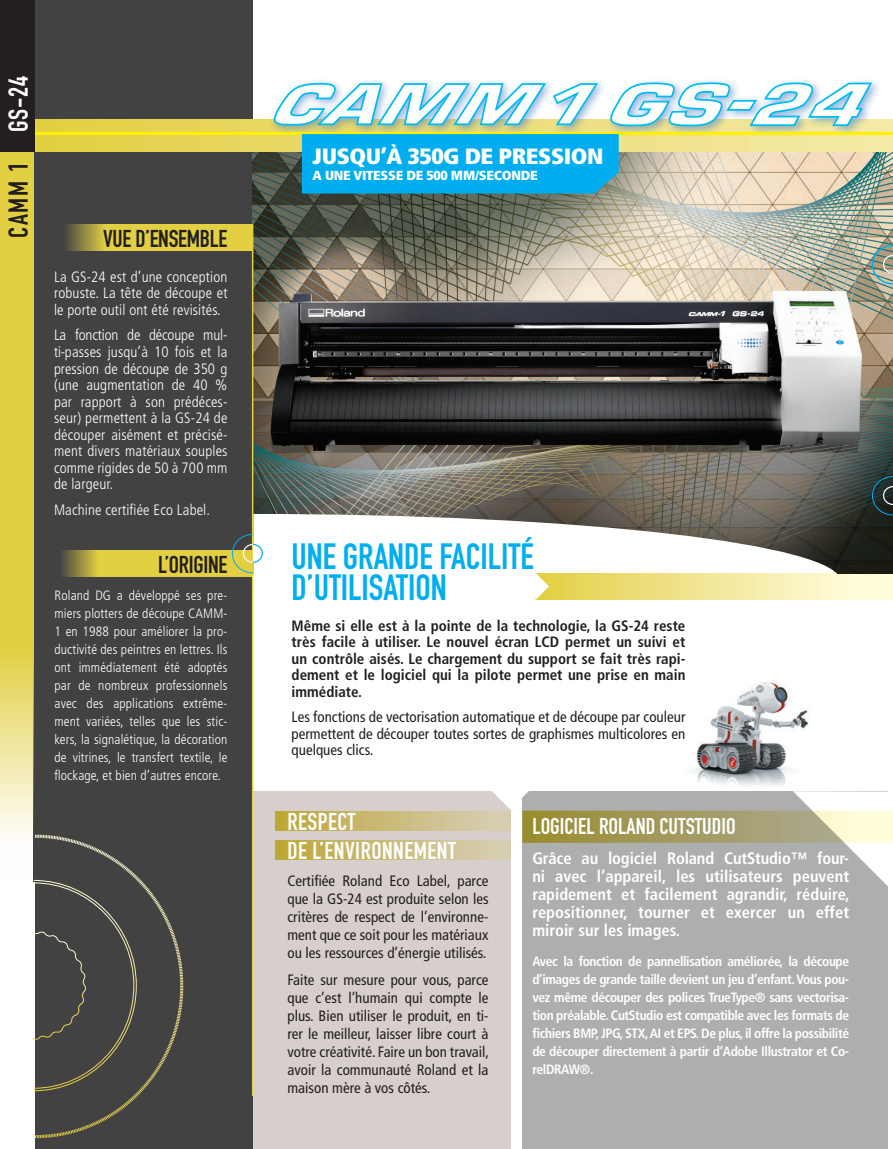
<style>
.page{position:relative;width:893px;height:1149px;background:#fff}
.page>*{position:absolute;margin:0;border:0;box-sizing:border-box;transform-origin:0 0}
.t1{font:36px/31.5px "DIN Engschrift Alternate";color:#00aeef}
.t2{font:27px "DIN Engschrift Alternate";color:#231f20}
.t3{font:24px/28.8px "DIN Engschrift Alternate";letter-spacing:.02em;color:#fff}
.t4{font:24px "DIN Engschrift Alternate";letter-spacing:-.01em;color:#231f20}
.t5{font:22.5px "DIN Engschrift Alternate";color:#fff}
.t6{font:900 condensed 22.05px "Frutiger";letter-spacing:-.02em;color:#fff;scale:1.08 1}
.t7{font:700 condensed 16.5px/18px "Frutiger";color:#fff;text-align:justify}
.t8{font:condensed 15px/18px "Frutiger";color:#231f20;text-align:justify}
.t9{font:300 condensed 15px/16.5px "Frutiger";letter-spacing:.01em;color:#fff;text-align:justify}
.t10{font:700 condensed 15px/16.5px "Frutiger";color:#231f20;text-align:justify}
.t11{font:700 condensed 13.5px/18px "Frutiger";letter-spacing:-.03em;color:#fff;text-align:justify}
.t12{font:300 condensed 13.5px/18px "Frutiger";letter-spacing:.01em;color:#fff;text-align:justify}
.t13{font:900 condensed 13.05px "Frutiger";letter-spacing:-.02em;color:#fff;scale:1.08 1}
.s1{color:#fff}
</style>
<div class="page">
<img style="left:689px;top:681px;width:120px;height:105px">
<div style="left:522px;top:791px;width:366px;height:357px;background:#adaeae"></div>
<svg style="left:793px;top:791px;width:100px;height:95px"></svg>
<div style="left:33px;top:0;width:220px;height:1148px;background:#434242"></div>
<img style="left:253px;top:151px;width:640px;height:422px">
<svg style="left:35px;top:119px;width:858px;height:32px;background:#e9d96a"></svg>
<svg style="left:62px;top:550px;width:170px;height:26px;background:#d1c042"></svg>
<svg style="left:67px;top:224px;width:186px;height:26px;background:#d2c142"></svg>
<hr style="left:252px;top:225px;width:1px;height:870px;background:#e2cf42">
<div style="left:269px;top:77px;width:613px;height:60px;background:#4d84c4;opacity:.6"></div>
<svg style="left:273px;top:82px;width:327px;height:45px"></svg>
<svg style="left:609px;top:81px;width:265px;height:46px"></svg>
<hr style="left:33px;top:132px;width:860px;height:3px;background:#fff101">
<svg style="left:0;top:151px;width:33px;height:684px;background:#e5d45a"></svg>
<div style="left:0;top:0;width:35px;height:151px;background:#231f20"></div>
<div style="left:536px;top:573px;width:357px;height:26px;background:#fffcda"></div>
<div style="left:253px;top:791px;width:258px;height:357px;background:#d6cfcc"></div>
<svg style="left:492px;top:791px;width:37px;height:18px"></svg>
<div style="left:275px;top:811px;width:236px;height:19px;background:linear-gradient(to right,#bea738,#d8cfba)"></div>
<div style="left:275px;top:840px;width:236px;height:18px;background:linear-gradient(to right,#bea738,#d8cfba)"></div>
<svg style="left:522px;top:810px;width:371px;height:32px;background:#b2ab75"></svg>
<svg style="left:232px;top:514px;width:609px;height:85px"></svg>
<svg style="left:35px;top:834px;width:149px;height:304px"></svg>
<svg style="left:32px;top:879px;width:105px;height:211px"></svg>
<div style="left:302px;top:134px;width:317px;height:59px;background:#00aeef"></div>
<svg style="left:872px;top:475px;width:21px;height:40px"></svg>
<svg style="left:871px;top:244px;width:22px;height:41px"></svg>
<h2 class="t2" style="left:3px;top:238px;width:163px;rotate:-90deg">CAMM 1 <span class="s1">GS-24</span></h2>
<h3 class="t4" style="left:103px;top:225px;width:126px">VUE D’ENSEMBLE</h3>
<p class="t9" style="left:54px;top:268px;width:175px">La GS-24 est d’une conception robuste. La tête de découpe et le porte outil ont été revisités.</p>
<p class="t9" style="left:54px;top:327px;width:175px">La fonction de découpe mul&shy;ti-passes jusqu’à 10 fois et la pression de découpe de 350 g (une augmentation de 40 % par rapport à son prédéces&shy;seur) permettent à la GS-24 de découper aisément et précisé&shy;ment divers matériaux souples comme rigides de 50 à 700 mm de largeur.</p>
<p class="t9" style="left:54px;top:501px;width:158px">Machine certifiée Eco Label.</p>
<h3 class="t4" style="left:158px;top:550px;width:71px">L’ORIGINE</h3>
<p class="t12" style="left:55px;top:586px;width:174px">Roland DG a développé ses pre&shy;miers plotters de découpe CAMM-1 en 1988 pour améliorer la pro&shy;ductivité des peintres en lettres. Ils ont immédiatement été adoptés par de nombreux professionnels avec des applications extrême&shy;ment variées, telles que les stic&shy;kers, la signalétique, la décoration de vitrines, le transfert textile, le flockage, et bien d’autres encore.</p>
<h3 class="t6" style="left:312px;top:143px;width:271px">JUSQU’À 350G DE PRESSION</h3>
<p class="t13" style="left:312px;top:167px;width:210px">A UNE VITESSE DE 500 MM/SECONDE</p>
<h1 class="t1" style="left:292px;top:540px;width:244px">UNE GRANDE FACILITÉ<br>D’UTILISATION</h1>
<p class="t10" style="left:292px;top:617px;width:395px">Même si elle est à la pointe de la technologie, la GS-24 reste très facile à utiliser. Le nouvel écran LCD permet un suivi et un contrôle aisés. Le chargement du support se fait très rapi&shy;dement et le logiciel qui la pilote permet une prise en main immédiate.</p>
<p class="t8" style="left:292px;top:708px;width:395px;line-height:16.5px">Les fonctions de vectorisation automatique et de découpe par couleur permettent de découper toutes sortes de graphismes multicolores en quelques clics.</p>
<h3 class="t3" style="left:287px;top:807px;width:170px">RESPECT<br>DE L’ENVIRONNEMENT</h3>
<p class="t8" style="left:287px;top:871px;width:203px">Certifiée Roland Eco Label, parce que la GS-24 est produite selon les critères de respect de l’environne&shy;ment que ce soit pour les matériaux ou les ressources d’énergie utilisés.</p>
<p class="t8" style="left:287px;top:970px;width:203px">Faite sur mesure pour vous, parce que c’est l’humain qui compte le plus. Bien utiliser le produit, en ti&shy;rer le meilleur, laisser libre court à votre créativité. Faire un bon travail, avoir la communauté Roland et la maison mère à vos côtés.</p>
<h3 class="t5" style="left:532px;top:812px;width:205px">LOGICIEL ROLAND CUTSTUDIO</h3>
<p class="t7" style="left:532px;top:849px;width:319px">Grâce au logiciel Roland CutStudio™ four&shy;ni avec l’appareil, les utilisateurs peuvent rapidement et facilement agrandir, réduire, repositionner, tourner et exercer un effet miroir sur les images.</p>
<p class="t11" style="left:532px;top:952px;width:318px">Avec la fonction de pannellisation améliorée, la découpe d’images de grande taille devient un jeu d’enfant. Vous pou&shy;vez même découper des polices TrueType® sans vectorisa&shy;tion préalable. CutStudio est compatible avec les formats de fichiers BMP, JPG, STX, AI et EPS. De plus, il offre la possibilité de découper directement à partir d’Adobe Illustrator et Co&shy;relDRAW®.</p>
</div>
